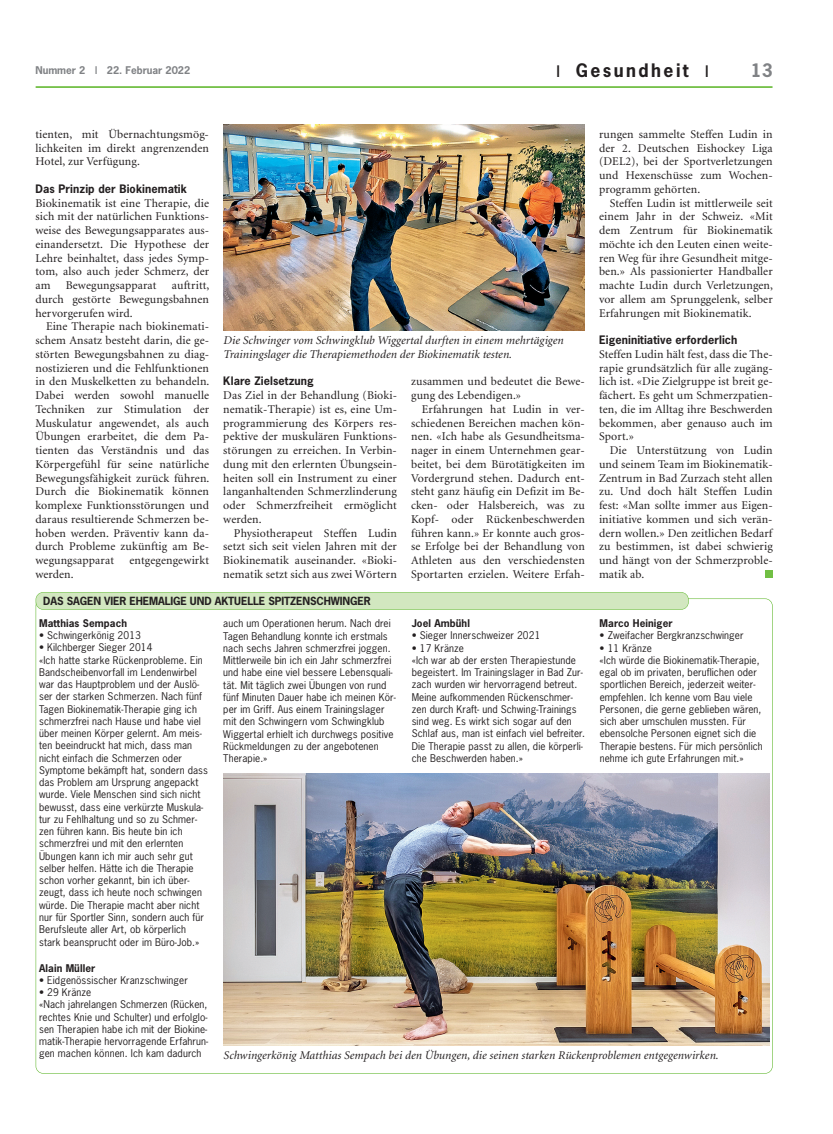
<style>
.page{position:relative;width:833px;height:1134px;background:#fff}
.page>*{position:absolute;margin:0;border:0;box-sizing:border-box;transform-origin:0 0}
.t1{font:700 17.5px "News Gothic";letter-spacing:.14em;color:#231f20}
.t2{font:700 17.5px "News Gothic";color:#808285}
.t3{font:11.88px/13.8px "Minion";letter-spacing:.01em;color:#231f20;text-align:justify}
.t4{font:italic 11.88px/13.8px "Minion";letter-spacing:.005em;color:#231f20}
.t5{font:700 11px "News Gothic";letter-spacing:.01em;color:#231f20}
.t6{font:700 10.62px "News Gothic";letter-spacing:-.01em;color:#231f20}
.t7{font:10px/12.2px "News Gothic";letter-spacing:.01em;color:#231f20}
.t8{font:700 10px "News Gothic";letter-spacing:.01em;color:#231f20}
.t9{font:700 10px "News Gothic";color:#808285}
.s1{font-size:15px}
</style>
<div class="page">
<hr style="left:35px;top:86px;width:737px;height:2px;background:#71bf44">
<img style="left:223px;top:124px;width:362px;height:206px">
<div style="left:765px;top:571px;width:7px;height:7px;background:#71bf44"></div>
<div style="left:36px;top:593px;width:652px;height:16px;background:#d2e7c0;border-radius:7px"></div>
<div style="left:36px;top:592px;width:652px;height:18px;border:1px solid #71bf44;border-radius:8px"></div>
<img style="left:223px;top:774px;width:546px;height:271px">
<p class="t9" style="left:35px;top:64px;width:156px">Nummer 2 | 22. Februar 2022</p>
<h1 class="t1" style="left:556px;top:61px;width:154px"><span class="s1">|</span> Gesundheit <span class="s1">|</span></h1>
<h1 class="t2" style="left:751px;top:61px;width:23px">13</h1>
<p class="t3" style="left:35px;top:128px;width:175px">tienten, mit Übernachtungsmög&shy;lichkeiten im direkt angrenzenden Hotel, zur Verfügung.</p>
<p class="t5" style="left:35px;top:183px;width:153px">Das Prinzip der Biokinematik</p>
<p class="t3" style="left:35px;top:197px;width:175px">Biokinematik ist eine Therapie, die sich mit der natürlichen Funktions&shy;weise des Bewegungsapparates aus&shy;einandersetzt. Die Hypothese der Lehre beinhaltet, dass jedes Symp&shy;tom, also auch jeder Schmerz, der am</p>
<p class="t3" style="left:35px;top:279px;width:175px;text-indent:136px">auftritt, durch gestörte Bewegungsbahnen hervorgerufen wird.</p>
<p class="t3" style="left:35px;top:321px;width:175px;text-indent:11px">Eine Therapie nach biokinemati&shy;schem Ansatz besteht darin, die ge&shy;störten Bewegungsbahnen zu diag&shy;nostizieren und die Fehlfunktionen in den Muskelketten zu behandeln.<br>Dabei werden sowohl manuelle Techniken zur Stimulation der Muskulatur angewendet, als auch Übungen erarbeitet, die dem Pa&shy;tienten das Verständnis und das Körpergefühl für seine natürliche Bewegungsfähigkeit zurück führen.<br>Durch die Biokinematik können komplexe Funktionsstörungen und daraus resultierende Schmerzen be&shy;hoben werden. Präventiv kann da&shy;durch Probleme zukünftig am Be&shy;wegungsapparat</p>
<p class="t3" style="left:66px;top:279px;width:92px">Bewegungsapparat</p>
<p class="t3" style="left:129px;top:554px;width:81px">entgegengewirkt</p>
<p class="t3" style="left:35px;top:568px;width:40px">werden.</p>
<p class="t4" style="left:223px;top:334px;width:341px">Die Schwinger vom Schwingklub Wiggertal durften in einem mehrtägigen<br>Trainingslager die Therapiemethoden der Biokinematik testen.</p>
<p class="t5" style="left:223px;top:375px;width:92px">Klare Zielsetzung</p>
<p class="t3" style="left:223px;top:389px;width:175px">Das Ziel in der Behandlung (Bioki&shy;nematik-Therapie) ist es, eine Um&shy;programmierung des Körpers res&shy;pektive der muskulären Funktions&shy;störungen zu erreichen. In Verbin&shy;dung mit den erlernten Übungsein&shy;heiten soll ein Instrument zu einer langanhaltenden Schmerzlinderung oder Schmerzfreiheit ermöglicht werden.</p>
<p class="t3" style="left:223px;top:527px;width:175px;text-indent:11px">Physiotherapeut Steffen Ludin setzt sich seit vielen Jahren mit der Biokinematik auseinander. «Bioki&shy;nematik setzt sich aus zwei Wörtern</p>
<p class="t3" style="left:411px;top:376px;width:175px">zusammen und bedeutet die Bewe&shy;gung des Lebendigen.»</p>
<p class="t3" style="left:411px;top:403px;width:175px;text-indent:11px">Erfahrungen hat Ludin in ver&shy;schiedenen Bereichen machen kön&shy;nen. «Ich habe als Gesundheitsma&shy;nager in einem Unternehmen gear&shy;beitet, bei dem Bürotätigkeiten im Vordergrund stehen. Dadurch ent&shy;steht ganz häufig ein Defizit im Be&shy;cken- oder Halsbereich, was zu Kopf- oder Rückenbeschwerden führen kann.» Er konnte auch gros&shy;se Erfolge bei der Behandlung von Athleten aus den verschiedensten Sportarten erzielen. Weitere Erfah-</p>
<p class="t3" style="left:599px;top:128px;width:175px">rungen sammelte Steffen Ludin in der 2. Deutschen Eishockey Liga (DEL2), bei der Sportverletzungen und Hexenschüsse zum Wochen&shy;programm gehörten.</p>
<p class="t3" style="left:599px;top:197px;width:175px;text-indent:11px">Steffen Ludin ist mittlerweile seit einem Jahr in der Schweiz. «Mit dem Zentrum für Biokinematik möchte ich den Leuten einen weite&shy;ren Weg für ihre Gesundheit mitge&shy;ben.» Als passionierter Handballer machte Ludin durch Verletzungen, vor allem am Sprunggelenk, selber Erfahrungen mit Biokinematik.</p>
<p class="t5" style="left:599px;top:334px;width:140px">Eigeninitiative erforderlich</p>
<p class="t3" style="left:599px;top:348px;width:175px">Steffen Ludin hält fest, dass die The&shy;rapie grundsätzlich für alle zugäng&shy;lich ist. «Die Zielgruppe ist breit ge&shy;fächert. Es geht um Schmerzpatien&shy;ten, die im Alltag ihre Beschwerden bekommen, aber genauso auch im Sport.»</p>
<p class="t3" style="left:599px;top:444px;width:175px;text-indent:11px">Die Unterstützung von Ludin und seinem Team im Biokinematik-Zentrum in Bad Zurzach steht allen zu. Und doch hält Steffen Ludin fest: «Man sollte immer aus Eigen&shy;initiative kommen und sich verän&shy;dern wollen.» Den zeitlichen Bedarf zu bestimmen, ist dabei schwierig und hängt von der Schmerzproble&shy;matik ab.</p>
<p class="t6" style="left:43px;top:595px;width:329px">DAS SAGEN VIER EHEMALIGE UND AKTUELLE SPITZENSCHWINGER</p>
<p class="t7" style="left:223px;top:618px;width:174px">auch um Operationen herum. Nach drei Tagen Behandlung konnte ich erstmals nach sechs Jahren schmerzfrei joggen.<br>Mittlerweile bin ich ein Jahr schmerzfrei und habe eine viel bessere Lebensquali&shy;tät. Mit täglich zwei Übungen von rund fünf Minuten Dauer habe ich meinen Kör&shy;per im Griff. Aus einem Trainingslager mit den Schwingern vom Schwingklub Wiggertal erhielt ich durchwegs positive Rückmeldungen zu der angebotenen Therapie.»</p>
<p class="t8" style="left:412px;top:618px;width:60px">Joel Ambühl</p>
<p class="t8" style="left:39px;top:618px;width:89px">Matthias Sempach</p>
<p class="t7" style="left:39px;top:630px;width:103px">• Schwingerkönig 2013</p>
<p class="t7" style="left:39px;top:642px;width:170px">• Kilchberger Sieger 2014<br>«Ich hatte starke Rückenprobleme. Ein Bandscheibenvorfall im Lendenwirbel war das Hauptproblem und der Auslö&shy;ser der starken Schmerzen. Nach fünf Tagen Biokinematik-Therapie ging ich schmerzfrei nach Hause und habe viel über meinen Körper gelernt. Am meis&shy;ten beeindruckt hat mich, dass man nicht einfach die Schmerzen oder Symptome bekämpft hat, sondern dass das Problem am Ursprung angepackt wurde. Viele Menschen sind sich nicht bewusst, dass eine verkürzte Muskula&shy;tur zu Fehlhaltung und so zu Schmer&shy;zen führen kann. Bis heute bin ich schmerzfrei und mit den erlernten Übungen kann ich mir auch sehr gut selber helfen. Hätte ich die Therapie schon vorher gekannt, bin ich über&shy;zeugt, dass ich heute noch schwingen würde. Die Therapie macht aber nicht nur für Sportler Sinn, sondern auch für Berufsleute aller Art, ob körperlich stark beansprucht oder im Büro-Job.»</p>
<p class="t8" style="left:39px;top:962px;width:58px">Alain Müller</p>
<p class="t7" style="left:39px;top:974px;width:150px">• Eidgenössischer Kranzschwinger</p>
<p class="t7" style="left:39px;top:986px;width:170px">• 29 Kränze<br>«Nach jahrelangen Schmerzen (Rücken, rechtes Knie und Schulter) und erfolglo&shy;sen Therapien habe ich mit der Biokine&shy;matik-Therapie hervorragende Erfahrun&shy;gen machen können. Ich kam dadurch</p>
<p class="t8" style="left:599px;top:618px;width:74px">Marco Heiniger</p>
<p class="t7" style="left:599px;top:630px;width:145px">• Zweifacher Bergkranzschwinger</p>
<p class="t7" style="left:599px;top:642px;width:165px">• 11 Kränze<br>«Ich würde die Biokinematik-Therapie, egal ob im privaten, beruflichen oder sportlichen Bereich, jederzeit weiter&shy;empfehlen. Ich kenne vom Bau viele Personen, die gerne geblieben wären, sich aber umschulen mussten. Für ebensolche Personen eignet sich die Therapie bestens. Für mich persönlich nehme ich gute Erfahrungen mit.»</p>
<p class="t7" style="left:412px;top:630px;width:130px">• Sieger Innerschweizer 2021</p>
<p class="t7" style="left:412px;top:642px;width:175px">• 17 Kränze<br>«Ich war ab der ersten Therapiestunde begeistert. Im Trainingslager in Bad Zur&shy;zach wurden wir hervorragend betreut.<br>Meine aufkommenden Rückenschmer&shy;zen durch Kraft- und Schwing-Trainings sind weg. Es wirkt sich sogar auf den Schlaf aus, man ist einfach viel befreiter.<br>Die Therapie passt zu allen, die körperli&shy;che Beschwerden haben.»</p>
<p class="t4" style="left:223px;top:1049px;width:496px">Schwingerkönig Matthias Sempach bei den Übungen, die seinen starken Rückenproblemen entgegenwirken.</p>
</div>
